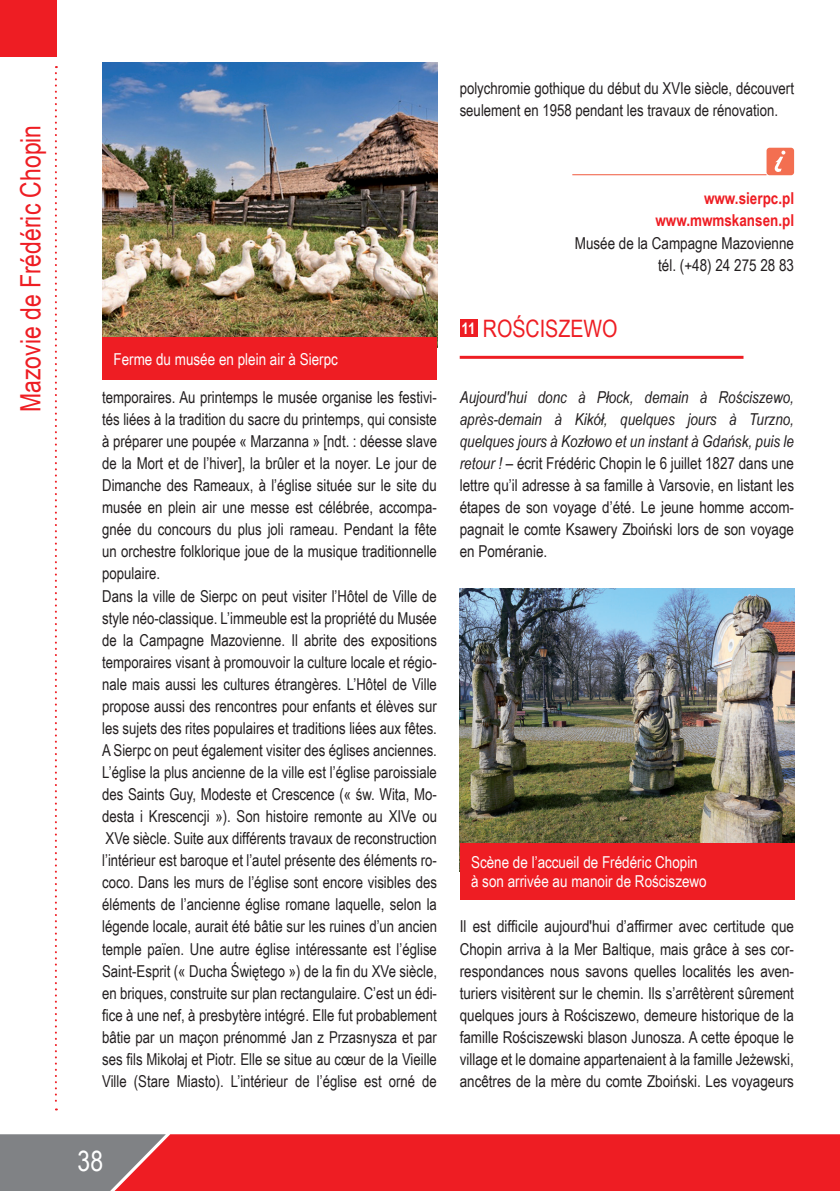
<style>
.page{position:relative;width:840px;height:1191px;background:#fff}
.page>*{position:absolute;margin:0;border:0;box-sizing:border-box;transform-origin:0 0}
.t1{font:28px "Arial Narrow";color:#ee1d23}
.t2{font:28px "Arial Narrow";color:#fff}
.t3{font:24px "Arial Narrow";color:#ee1d23}
.t4{font:16.4px/22px "Arial Narrow";color:#231f20}
.t5{font:16.4px/19px "Arial Narrow";color:#fff}
.t6{font:700 16.4px/22px "Arial Narrow";color:#ee1d23;text-align:right}
.s1{font-weight:700;font-size:16px;color:#fff}
.s2{font-style:italic}
</style>
<div class="page">
<img style="left:102px;top:62px;width:335px;height:275px">
<img style="left:459px;top:588px;width:335px;height:255px">
<div style="left:166px;top:1134px;width:673px;height:57px;background:#ee1d23"></div>
<svg style="left:0;top:1134px;width:166px;height:57px;background:#93777a"></svg>
<div style="left:0;top:0;width:57px;height:57px;background:#ee1d23"></div>
<svg style="left:55px;top:66px;width:2px;height:1044px"></svg>
<hr style="left:572px;top:174px;width:194px;height:1px;background:#f0593e">
<div style="left:766px;top:148px;width:27px;height:27px;background:#f36f51;border-radius:3px"></div>
<svg style="left:774px;top:151px;width:11px;height:21px"></svg>
<div style="left:459px;top:319px;width:18px;height:18px;background:#ee1d23"></div>
<hr style="left:459px;top:356px;width:284px;height:3px;background:#ee1d23">
<div style="left:102px;top:337px;width:335px;height:43px;background:#ee1d23"></div>
<div style="left:459px;top:843px;width:335px;height:57px;background:#ee1d23"></div>
<h1 class="t1" style="left:10px;top:412px;width:289px;rotate:-90deg">Mazovie de Frédéric Chopin</h1>
<p class="t4" style="left:459px;top:77px;width:335px">polychromie gothique du début du XVIe siècle, découvert seulement en 1958 pendant les travaux de rénovation.</p>
<p class="t5" style="left:113px;top:349px;width:226px">Ferme du musée en plein air à Sierpc</p>
<p class="t4" style="left:102px;top:385px;width:336px">temporaires. Au printemps le musée organise les festivi&shy;tés liées à la tradition du sacre du printemps, qui consiste à préparer une poupée « Marzanna » [ndt. : déesse slave de la Mort et de l’hiver], la brûler et la noyer. Le jour de Dimanche des Rameaux, à l’église située sur le site du musée en plein air une messe est célébrée, accompa&shy;gnée du concours du plus joli rameau. Pendant la fête un orchestre folklorique joue de la musique traditionnelle populaire.<br>Dans la ville de Sierpc on peut visiter l’Hôtel de Ville de style néo-classique. L’immeuble est la propriété du Musée de la Campagne Mazovienne. Il abrite des expositions temporaires visant à promouvoir la culture locale et régio&shy;nale mais aussi les cultures étrangères. L’Hôtel de Ville propose aussi des rencontres pour enfants et élèves sur les sujets des rites populaires et traditions liées aux fêtes.<br>A Sierpc on peut également visiter des églises anciennes.<br>L’église la plus ancienne de la ville est l’église paroissiale des Saints Guy, Modeste et Crescence (« św. Wita, Mo&shy;desta i Krescencji »). Son histoire remonte au XIVe ou XVe siècle. Suite aux différents travaux de reconstruction l’intérieur est baroque et l’autel présente des éléments ro&shy;coco. Dans les murs de l’église sont encore visibles des éléments de l’ancienne église romane laquelle, selon la légende locale, aurait été bâtie sur les ruines d’un ancien temple païen. Une autre église intéressante est l’église Saint-Esprit (« Ducha Świętego ») de la fin du XVe siècle, en briques, construite sur plan rectangulaire. C’est un édi&shy;fice à une nef, à presbytère intégré. Elle fut probablement bâtie par un maçon prénommé Jan z Przasnysza et par ses fils Mikołaj et Piotr. Elle se situe au cœur de la Vieille Ville (Stare Miasto). L’intérieur de l’église est orné de</p>
<p class="t6" style="left:655px;top:187px;width:140px">www.sierpc.pl www.mwmskansen.pl</p>
<p class="t4" style="left:574px;top:231px;width:221px;text-align:right">Musée de la Campagne Mazovienne tél. (+48) 24 275 28 83</p>
<h2 class="t3" style="left:461px;top:311px;width:157px"><span class="s1">11</span> ROŚCISZEWO</h2>
<p class="t4" style="left:459px;top:385px;width:336px;text-align:justify"><span class="s2">Aujourd'hui donc à Płock, demain à Rościszewo, après-demain à Kikół, quelques jours à Turzno, quelques jours à Kozłowo et un instant à Gdańsk, puis le retour !</span> – écrit Frédéric Chopin le 6 juillet 1827 dans une lettre qu’il adresse à sa famille à Varsovie, en listant les étapes de son voyage d’été. Le jeune homme accom&shy;pagnait le comte Ksawery Zboiński lors de son voyage en Poméranie.</p>
<p class="t5" style="left:471px;top:852px;width:237px">Scène de l’accueil de Frédéric Chopin à son arrivée au manoir de Rościszewo</p>
<p class="t4" style="left:459px;top:915px;width:336px;text-align:justify">Il est difficile aujourd'hui d’affirmer avec certitude que Chopin arriva à la Mer Baltique, mais grâce à ses cor&shy;respondances nous savons quelles localités les aven&shy;turiers visitèrent sur le chemin. Ils s’arrêtèrent sûrement quelques jours à Rościszewo, demeure historique de la famille Rościszewski blason Junosza. A cette époque le village et le domaine appartenaient à la famille Jeżewski, ancêtres de la mère du comte Zboiński. Les voyageurs</p>
<h1 class="t2" style="left:77px;top:1140px;width:27px">38</h1>
</div>
